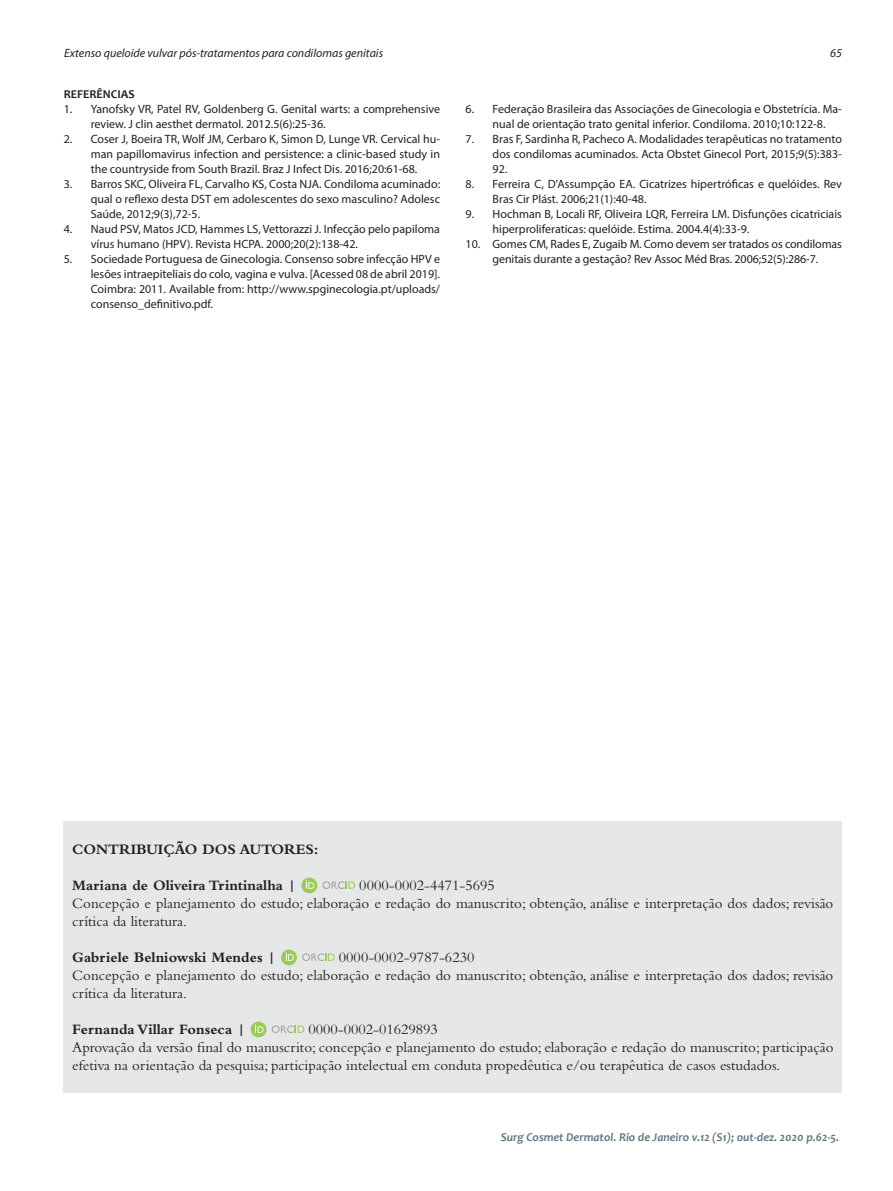
<style>
.page{position:relative;width:893px;height:1191px;background:#fff}
.page>*{position:absolute;margin:0;border:0;box-sizing:border-box;transform-origin:0 0}
.t1{font:15px/18px "Bembo Std";color:#231f20}
.t2{font:700 15px "Bembo Std";color:#231f20}
.t3{font:12px/15px "Myriad Pro";color:#231f20}
.t4{font:italic 12px "Myriad Pro";color:#231f20}
.t5{font:italic 700 12px "Candara";color:#647882}
.t6{font:700 12px "Candara";color:#231f20}
</style>
<div class="page">
<div style="left:64px;top:821px;width:778px;height:271px;background:#e6e7e9"></div>
<svg style="left:301px;top:877px;width:16px;height:16px"></svg>
<svg style="left:323px;top:881px;width:32px;height:8px"></svg>
<svg style="left:306px;top:880px;width:8px;height:8px"></svg>
<svg style="left:281px;top:949px;width:16px;height:16px"></svg>
<svg style="left:302px;top:953px;width:33px;height:8px"></svg>
<svg style="left:286px;top:952px;width:8px;height:8px"></svg>
<div style="left:251px;top:1021px;width:15px;height:16px;background:#99cc52;border-radius:50%"></div>
<svg style="left:272px;top:1025px;width:32px;height:8px"></svg>
<svg style="left:255px;top:1024px;width:9px;height:8px"></svg>
<p class="t4" style="left:64px;top:46px;width:320px">Extenso queloide vulvar pós-tratamentos para condilomas genitais</p>
<p class="t4" style="left:830px;top:46px;width:13px">65</p>
<p class="t6" style="left:64px;top:87px;width:72px">REFERÊNCIAS</p>
<p class="t3" style="left:91px;top:101px;width:351px;text-indent:-27px">1. Yanofsky VR, Patel RV, Goldenberg G. Genital warts: a comprehensive review. J clin aesthet dermatol. 2012.5(6):25-36.</p>
<p class="t3" style="left:91px;top:131px;width:351px;text-align:justify;text-indent:-27px">2. Coser J, Boeira TR, Wolf JM, Cerbaro K, Simon D, Lunge VR. Cervical hu&shy;man papillomavirus infection and persistence: a clinic-based study in the countryside from South Brazil. Braz J Infect Dis. 2016;20:61-68.</p>
<p class="t3" style="left:91px;top:176px;width:351px;text-align:justify;text-indent:-27px">3. Barros SKC, Oliveira FL, Carvalho KS, Costa NJA. Condiloma acuminado: qual o reflexo desta DST em adolescentes do sexo masculino? Adolesc Saúde, 2012;9(3),72-5.</p>
<p class="t3" style="left:91px;top:221px;width:351px;text-indent:-27px">4. Naud PSV, Matos JCD, Hammes LS, Vettorazzi J. Infecção pelo papiloma vírus humano (HPV). Revista HCPA. 2000;20(2):138-42.</p>
<p class="t3" style="left:91px;top:251px;width:351px;text-align:justify;text-indent:-27px">5. Sociedade Portuguesa de Ginecologia. Consenso sobre infecção HPV e lesões intraepiteliais do colo, vagina e vulva. [Acessed 08 de abril 2019].<br>Coimbra: 2011. Available from: http://www.spginecologia.pt/uploads/ consenso_definitivo.pdf.</p>
<p class="t3" style="left:493px;top:102px;width:351px;text-indent:-27px">6. Federação Brasileira das Associações de Ginecologia e Obstetrícia. Ma&shy;nual de orientação trato genital inferior. Condiloma. 2010;10:122-8.</p>
<p class="t3" style="left:493px;top:132px;width:351px;text-align:justify;text-indent:-27px">7. Bras F, Sardinha R, Pacheco A. Modalidades terapêuticas no tratamento dos condilomas acuminados. Acta Obstet Ginecol Port, 2015;9(5):383- 92.</p>
<p class="t3" style="left:493px;top:177px;width:351px;text-indent:-27px">8. Ferreira C, D'Assumpção EA. Cicatrizes hipertróficas e quelóides. Rev<br>Bras Cir Plást. 2006;21(1):40-48.</p>
<p class="t3" style="left:493px;top:207px;width:351px;text-indent:-27px">9. Hochman B, Locali RF, Oliveira LQR, Ferreira LM. Disfunções cicatriciais hiperproliferaticas: quelóide. Estima. 2004.4(4):33-9.</p>
<p class="t3" style="left:466px;top:237px;width:378px;text-align:center">10. Gomes CM, Rades E, Zugaib M. Como devem ser tratados os condilomas genitais durante a gestação? Rev Assoc Méd Bras. 2006;52(5):286-7.</p>
<p class="t2" style="left:72px;top:841px;width:248px">CONTRIBUIÇÃO DOS AUTORES:</p>
<p class="t2" style="left:72px;top:877px;width:226px">Mariana de Oliveira Trintinalha |</p>
<p class="t1" style="left:359px;top:876px;width:137px">0000-0002-4471-5695</p>
<p class="t1" style="left:72px;top:894px;width:763px">Concepção e planejamento do estudo; elaboração e redação do manuscrito; obtenção, análise e interpretação dos dados; revisão crítica da literatura.</p>
<p class="t2" style="left:72px;top:949px;width:205px">Gabriele Belniowski Mendes |</p>
<p class="t1" style="left:339px;top:948px;width:137px">0000-0002-9787-6230</p>
<p class="t1" style="left:72px;top:966px;width:763px">Concepção e planejamento do estudo; elaboração e redação do manuscrito; obtenção, análise e interpretação dos dados; revisão crítica da literatura.</p>
<p class="t2" style="left:72px;top:1021px;width:175px">Fernanda Villar Fonseca |</p>
<p class="t1" style="left:308px;top:1020px;width:131px">0000-0002-01629893</p>
<p class="t1" style="left:72px;top:1038px;width:763px">Aprovação da versão final do manuscrito; concepção e planejamento do estudo; elaboração e redação do manuscrito; participação efetiva na orientação da pesquisa; participação intelectual em conduta propedêutica e/ou terapêutica de casos estudados.</p>
<p class="t5" style="left:501px;top:1130px;width:340px">Surg Cosmet Dermatol. Rio de Janeiro v.12 (S1); out-dez. 2020 p.62-5.</p>
</div>
